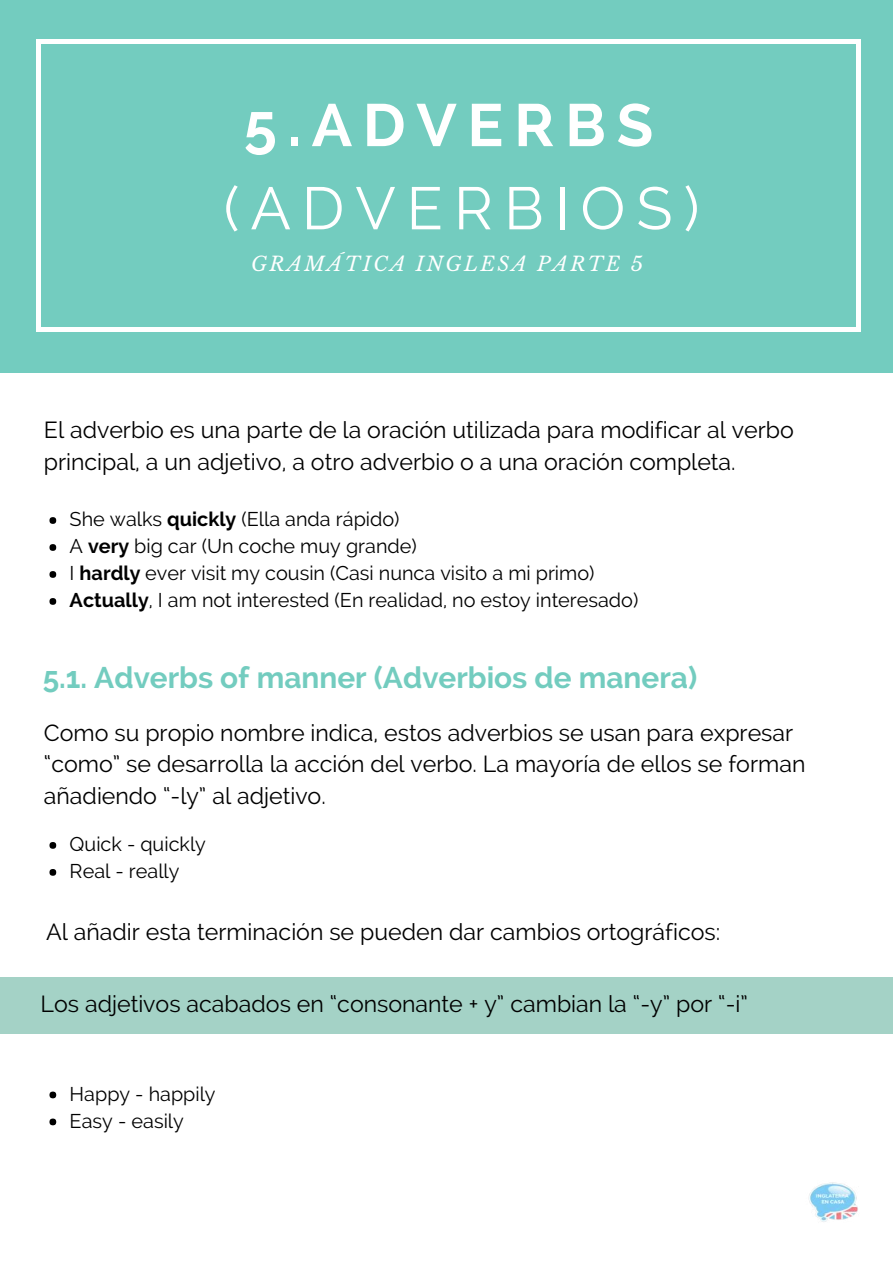
<style>
.page{position:relative;width:893px;height:1263px;background:#fff}
.page>*{position:absolute;margin:0;border:0;box-sizing:border-box;transform-origin:0 0}
.t1{font:59.7px "Raleway";letter-spacing:.18em;color:#fff}
.t2{font:700 59.7px "Raleway";letter-spacing:.18em;color:#fff}
.t3{font:700 29.7px "Raleway";color:#73ccbf}
.t4{font:23.1px/31.5px "Raleway";color:#000}
.t5{font:italic 19.95px "Libre Baskerville";letter-spacing:.12em;color:#fff}
.t6{font:19.8px/27px "Raleway";color:#000}
.s1{font-weight:700}
</style>
<div class="page">
<div style="left:0;top:0;width:892px;height:372px;background:#73ccbf"></div>
<svg style="left:856px;top:327px;width:5px;height:4px"></svg>
<div style="left:36px;top:44px;width:5px;height:283px;background:#fff"></div>
<svg style="left:36px;top:327px;width:5px;height:4px"></svg>
<div style="left:856px;top:44px;width:5px;height:283px;background:#fff"></div>
<hr style="left:41px;top:327px;width:815px;height:4px;background:#fff">
<svg style="left:856px;top:40px;width:5px;height:4px"></svg>
<svg style="left:36px;top:40px;width:5px;height:4px"></svg>
<hr style="left:41px;top:40px;width:815px;height:4px;background:#fff">
<div style="left:49px;top:517px;width:7px;height:7px;background:#000;border-radius:50%"></div>
<div style="left:49px;top:544px;width:7px;height:7px;background:#000;border-radius:50%"></div>
<div style="left:49px;top:571px;width:7px;height:7px;background:#000;border-radius:50%"></div>
<div style="left:49px;top:598px;width:7px;height:7px;background:#000;border-radius:50%"></div>
<img style="left:809px;top:1182px;width:49px;height:40px">
<div style="left:49px;top:842px;width:7px;height:7px;background:#000;border-radius:50%"></div>
<div style="left:49px;top:869px;width:7px;height:7px;background:#000;border-radius:50%"></div>
<div style="left:0;top:977px;width:892px;height:56px;background:#a4d2c6"></div>
<div style="left:49px;top:1091px;width:7px;height:7px;background:#000;border-radius:50%"></div>
<div style="left:49px;top:1118px;width:7px;height:7px;background:#000;border-radius:50%"></div>
<h1 class="t2" style="left:244px;top:90px;width:411px">5.ADVERBS</h1>
<h1 class="t1" style="left:223px;top:173px;width:477px">(ADVERBIOS)</h1>
<p class="t5" style="left:251px;top:252px;width:393px">GRAMÁTICA INGLESA PARTE 5</p>
<p class="t4" style="left:44px;top:414px;width:751px">El adverbio es una parte de la oración utilizada para modificar al verbo principal, a un adjetivo, a otro adverbio o a una oración completa.</p>
<p class="t6" style="left:70px;top:506px;width:570px">She walks <span class="s1">quickly</span> (Ella anda rápido)<br>A <span class="s1">very</span> big car (Un coche muy grande)<br>I <span class="s1">hardly</span> ever visit my cousin (Casi nunca visito a mi primo)<br><span class="s1">Actually</span>, I am not interested (En realidad, no estoy interesado)</p>
<p class="t3" style="left:43px;top:660px;width:656px">5.1. Adverbs of manner (Adverbios de manera)</p>
<p class="t4" style="left:44px;top:717px;width:763px">Como su propio nombre indica, estos adverbios se usan para expresar “como” se desarrolla la acción del verbo. La mayoría de ellos se forman añadiendo “-ly” al adjetivo.</p>
<p class="t6" style="left:70px;top:830px;width:138px">Quick - quickly<br>Real - really</p>
<p class="t4" style="left:46px;top:916px;width:675px">Al añadir esta terminación se pueden dar cambios ortográficos:</p>
<p class="t4" style="left:40px;top:988px;width:709px">Los adjetivos acabados en “consonante + y” cambian la “-y” por “-i”</p>
<p class="t6" style="left:70px;top:1080px;width:147px">Happy - happily<br>Easy - easily</p>
</div>
